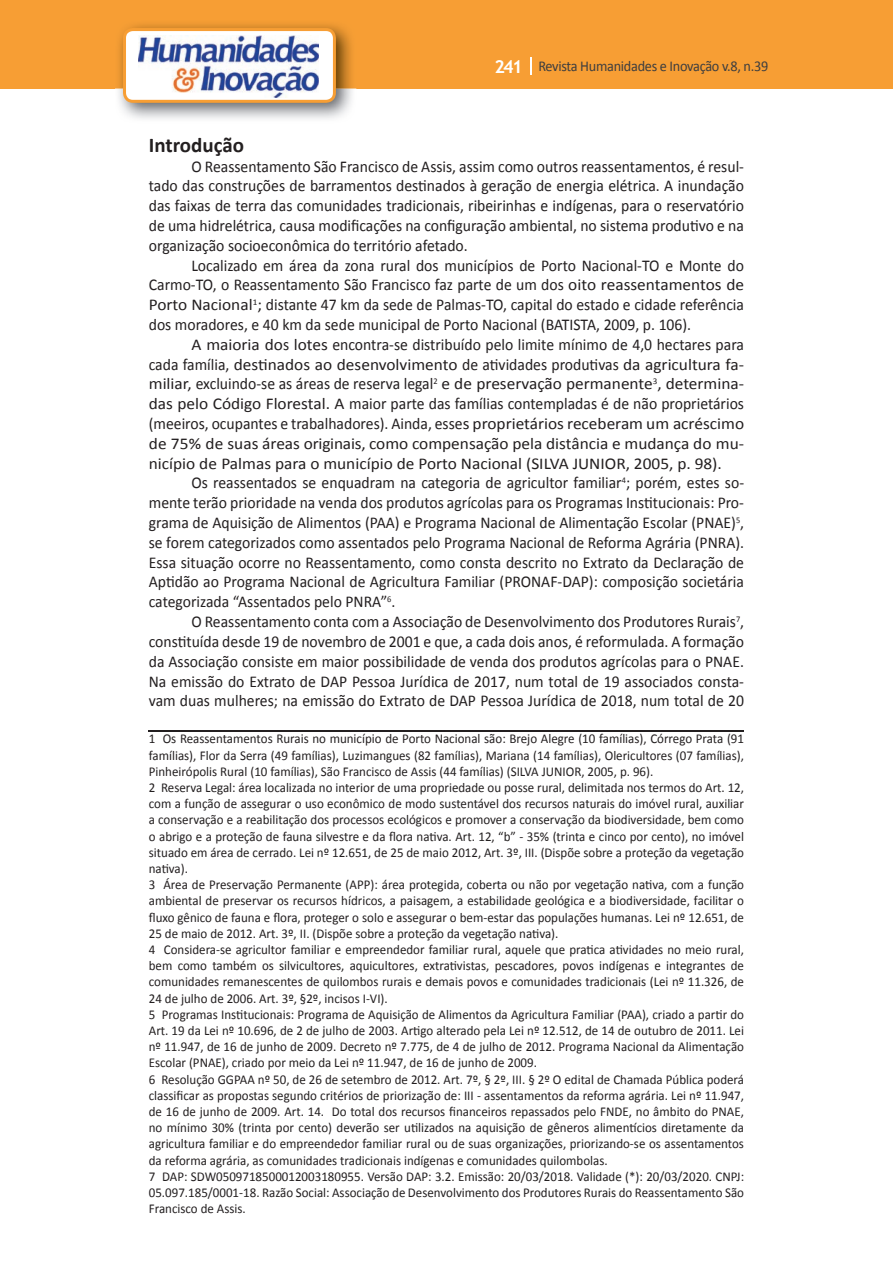
<style>
.page{position:relative;width:893px;height:1263px;background:#fff}
.page>*{position:absolute;margin:0;border:0;box-sizing:border-box;transform-origin:0 0}
.t1{font:700 21px "Calibri";color:#231f20}
.t2{font:16.5px/19.8px "Calibri";color:#231f20;text-align:justify;scale:.95 1}
.t3{font:16.5px/19.8px "Calibri";color:#231f20;text-align:justify;scale:1.05 1}
.t4{font:15px "Calibri";letter-spacing:-.02em;color:#3e3e3f;scale:.95 1}
.t5{font:13.5px/16.2px "Calibri";color:#231f20;scale:.96 1}
.s1{font-family:"Trebuchet MS";font-weight:700;font-size:18px;color:#fff}
</style>
<div class="page">
<div style="left:0;top:0;width:893px;height:88px;background:#f79e34"></div>
<svg style="left:530px;top:57px;width:2px;height:18px"></svg>
<img style="left:115px;top:24px;width:241px;height:95px">
<svg style="left:123px;top:28px;width:213px;height:75px"></svg>
<hr style="left:149px;top:731px;width:595px;height:1px;background:#231f20">
<p class="t4" style="left:495px;top:57px;width:290px"><span class="s1">241</span> Revista Humanidades e Inovação v.8, n.39</p>
<h1 class="t1" style="left:149px;top:131px;width:97px">Introdução</h1>
<p class="t2" style="left:149px;top:156px;width:628px;text-indent:43px">O Reassentamento São Francisco de Assis, assim como outros reassentamentos, é resul&shy;tado das construções de barramentos destinados à geração de energia elétrica. A inundação das faixas de terra das comunidades tradicionais, ribeirinhas e indígenas, para o reservatório de uma hidrelétrica, causa modificações na configuração ambiental, no sistema produtivo e na organização socioeconômica do território afetado.</p>
<p class="t2" style="left:149px;top:255px;width:628px;text-indent:43px">Localizado em área da zona rural dos municípios de Porto Nacional-TO e Monte do Carmo-TO, o Reassentamento São Francisco faz parte de um dos oito reassentamentos de Porto Nacional<sup>1</sup>; distante 47 km da sede de Palmas-TO, capital do estado e cidade referência dos moradores, e 40 km da sede municipal de Porto Nacional (BATISTA, 2009, p. 106).</p>
<p class="t3" style="left:149px;top:334px;width:568px;text-indent:43px">A maioria dos lotes encontra-se distribuído pelo limite mínimo de 4,0 hectares para cada família, destinados ao desenvolvimento de atividades produtivas da agricultura fa&shy;miliar, excluindo-se as áreas de reserva legal<sup>2</sup> e de preservação permanente<sup>3</sup>, determina&shy;das pelo Código Florestal. A maior parte das famílias contempladas é de não proprietários (meeiros, ocupantes e trabalhadores). Ainda, esses proprietários receberam um acréscimo de 75% de suas áreas originais, como compensação pela distância e mudança do mu&shy;nicípio de Palmas para o município de Porto Nacional (SILVA JUNIOR, 2005, p. 98).</p>
<p class="t2" style="left:149px;top:473px;width:628px;text-indent:43px">Os reassentados se enquadram na categoria de agricultor familiar<sup>4</sup>; porém, estes so&shy;mente terão prioridade na venda dos produtos agrícolas para os Programas Institucionais: Pro&shy;grama de Aquisição de Alimentos (PAA) e Programa Nacional de Alimentação Escolar (PNAE)<sup>5</sup>, se forem categorizados como assentados pelo Programa Nacional de Reforma Agrária (PNRA).<br>Essa situação ocorre no Reassentamento, como consta descrito no Extrato da Declaração de Aptidão ao Programa Nacional de Agricultura Familiar (PRONAF-DAP): composição societária categorizada “Assentados pelo PNRA”<sup>6</sup>.</p>
<p class="t2" style="left:149px;top:612px;width:628px;text-indent:43px">O Reassentamento conta com a Associação de Desenvolvimento dos Produtores Rurais<sup>7</sup>, constituída desde 19 de novembro de 2001 e que, a cada dois anos, é reformulada. A formação da Associação consiste em maior possibilidade de venda dos produtos agrícolas para o PNAE.<br>Na emissão do Extrato de DAP Pessoa Jurídica de 2017, num total de 19 associados consta&shy;vam duas mulheres; na emissão do Extrato de DAP Pessoa Jurídica de 2018, num total de 20</p>
<p class="t5" style="left:149px;top:731px;width:622px">1 Os Reassentamentos Rurais no município de Porto Nacional são: Brejo Alegre (10 famílias), Córrego Prata (91 famílias), Flor da Serra (49 famílias), Luzimangues (82 famílias), Mariana (14 famílias), Olericultores (07 famílias), Pinheirópolis Rural (10 famílias), São Francisco de Assis (44 famílias) (SILVA JUNIOR, 2005, p. 96).<br>2 Reserva Legal: área localizada no interior de uma propriedade ou posse rural, delimitada nos termos do Art. 12, com a função de assegurar o uso econômico de modo sustentável dos recursos naturais do imóvel rural, auxiliar a conservação e a reabilitação dos processos ecológicos e promover a conservação da biodiversidade, bem como o abrigo e a proteção de fauna silvestre e da flora nativa. Art. 12, “b” - 35% (trinta e cinco por cento), no imóvel situado em área de cerrado. Lei nº 12.651, de 25 de maio 2012, Art. 3º, III. (Dispõe sobre a proteção da vegetação nativa).<br>3 Área de Preservação Permanente (APP): área protegida, coberta ou não por vegetação nativa, com a função ambiental de preservar os recursos hídricos, a paisagem, a estabilidade geológica e a biodiversidade, facilitar o fluxo gênico de fauna e flora, proteger o solo e assegurar o bem-estar das populações humanas. Lei nº 12.651, de 25 de maio de 2012. Art. 3º, II. (Dispõe sobre a proteção da vegetação nativa).<br>4 Considera-se agricultor familiar e empreendedor familiar rural, aquele que pratica atividades no meio rural, bem como também os silvicultores, aquicultores, extrativistas, pescadores, povos indígenas e integrantes de comunidades remanescentes de quilombos rurais e demais povos e comunidades tradicionais (Lei nº 11.326, de 24 de julho de 2006. Art. 3º, §2º, incisos I-VI).<br>5 Programas Institucionais: Programa de Aquisição de Alimentos da Agricultura Familiar (PAA), criado a partir do Art. 19 da Lei nº 10.696, de 2 de julho de 2003. Artigo alterado pela Lei nº 12.512, de 14 de outubro de 2011. Lei nº 11.947, de 16 de junho de 2009. Decreto nº 7.775, de 4 de julho de 2012. Programa Nacional da Alimentação Escolar (PNAE), criado por meio da Lei nº 11.947, de 16 de junho de 2009.<br>6 Resolução GGPAA nº 50, de 26 de setembro de 2012. Art. 7º, § 2º, III. § 2º O edital de Chamada Pública poderá classificar as propostas segundo critérios de priorização de: III - assentamentos da reforma agrária. Lei nº 11.947, de 16 de junho de 2009. Art. 14. Do total dos recursos financeiros repassados pelo FNDE, no âmbito do PNAE, no mínimo 30% (trinta por cento) deverão ser utilizados na aquisição de gêneros alimentícios diretamente da agricultura familiar e do empreendedor familiar rural ou de suas organizações, priorizando-se os assentamentos da reforma agrária, as comunidades tradicionais indígenas e comunidades quilombolas.<br>7 DAP: SDW0509718500012003180955. Versão DAP: 3.2. Emissão: 20/03/2018. Validade (*): 20/03/2020. CNPJ:<br>05.097.185/0001-18. Razão Social: Associação de Desenvolvimento dos Produtores Rurais do Reassentamento São Francisco de Assis.</p>
</div>
